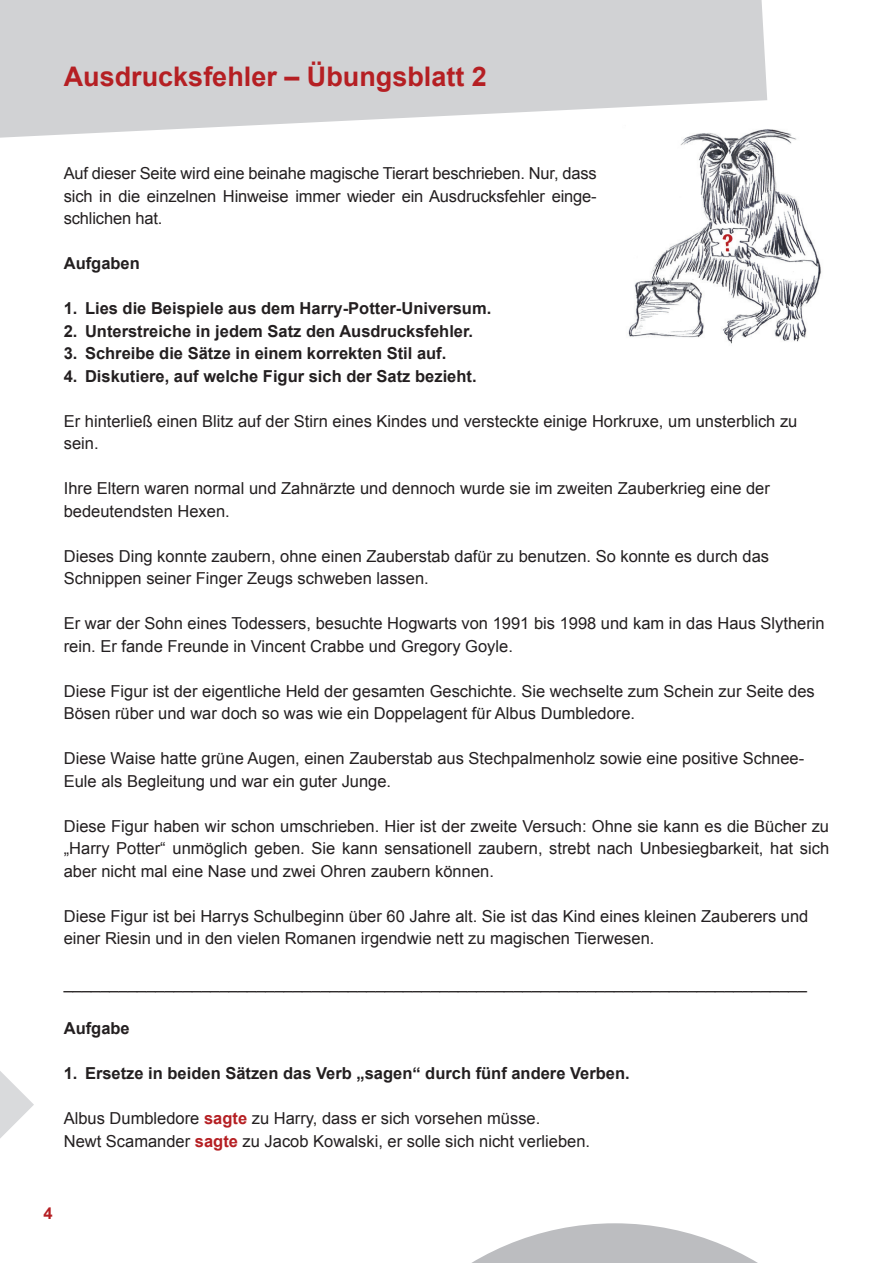
<style>
.page{position:relative;width:893px;height:1263px;background:#fff}
.page>*{position:absolute;margin:0;border:0;box-sizing:border-box;transform-origin:0 0}
.t1{font:700 27px "Arial";color:#b51f23}
.t2{font:16.5px/22.5px "Arial";color:#231f20}
.t3{font:700 16.5px "Arial";color:#231f20}
.t4{font:700 16.5px "Arial";color:#b51f23}
.s1{font-weight:700;color:#b51f23}
</style>
<div class="page">
<svg style="left:0;top:0;width:767px;height:138px;background:#d6d7d9"></svg>
<svg style="left:0;top:1071px;width:34px;height:67px"></svg>
<svg style="left:472px;top:1223px;width:286px;height:40px"></svg>
<img style="left:622px;top:121px;width:200px;height:223px">
<h1 class="t1" style="left:64px;top:58px;width:425px">Ausdrucksfehler – Übungsblatt 2</h1>
<p class="t2" style="left:64px;top:162px;width:534px;text-align:justify">Auf dieser Seite wird eine beinahe magische Tierart beschrieben. Nur, dass sich in die einzelnen Hinweise immer wieder ein Ausdrucksfehler einge&shy;schlichen hat.</p>
<p class="t3" style="left:64px;top:253px;width:78px">Aufgaben</p>
<p class="t3" style="left:64px;top:298px;width:429px">1. Lies die Beispiele aus dem Harry-Potter-Universum.</p>
<p class="t3" style="left:64px;top:320px;width:411px">2. Unterstreiche in jedem Satz den Ausdrucksfehler.</p>
<p class="t3" style="left:64px;top:343px;width:384px">3. Schreibe die Sätze in einem korrekten Stil auf.</p>
<p class="t3" style="left:64px;top:365px;width:414px">4. Diskutiere, auf welche Figur sich der Satz bezieht.</p>
<p class="t2" style="left:64px;top:410px;width:735px">Er hinterließ einen Blitz auf der Stirn eines Kindes und versteckte einige Horkruxe, um unsterblich zu sein.</p>
<p class="t2" style="left:64px;top:477px;width:708px">Ihre Eltern waren normal und Zahnärzte und dennoch wurde sie im zweiten Zauberkrieg eine der bedeutendsten Hexen.</p>
<p class="t2" style="left:64px;top:545px;width:707px">Dieses Ding konnte zaubern, ohne einen Zauberstab dafür zu benutzen. So konnte es durch das<br>Schnippen seiner Finger Zeugs schweben lassen.</p>
<p class="t2" style="left:64px;top:612px;width:762px">Er war der Sohn eines Todessers, besuchte Hogwarts von 1991 bis 1998 und kam in das Haus Slytherin rein. Er fande Freunde in Vincent Crabbe und Gregory Goyle.</p>
<p class="t2" style="left:64px;top:680px;width:753px">Diese Figur ist der eigentliche Held der gesamten Geschichte. Sie wechselte zum Schein zur Seite des<br>Bösen rüber und war doch so was wie ein Doppelagent für Albus Dumbledore.</p>
<p class="t2" style="left:64px;top:747px;width:742px">Diese Waise hatte grüne Augen, einen Zauberstab aus Stechpalmenholz sowie eine positive Schnee-<br>Eule als Begleitung und war ein guter Junge.</p>
<p class="t2" style="left:64px;top:815px;width:767px;text-align:justify">Diese Figur haben wir schon umschrieben. Hier ist der zweite Versuch: Ohne sie kann es die Bücher zu „Harry Potter“ unmöglich geben. Sie kann sensationell zaubern, strebt nach Unbesiegbarkeit, hat sich aber nicht mal eine Nase und zwei Ohren zaubern können.</p>
<p class="t2" style="left:64px;top:905px;width:746px">Diese Figur ist bei Harrys Schulbeginn über 60 Jahre alt. Sie ist das Kind eines kleinen Zauberers und einer Riesin und in den vielen Romanen irgendwie nett zu magischen Tierwesen.</p>
<p class="t2" style="left:64px;top:972px;width:745px">_________________________________________________________________________________</p>
<p class="t3" style="left:64px;top:1018px;width:68px">Aufgabe</p>
<p class="t3" style="left:64px;top:1063px;width:567px">1. Ersetze in beiden Sätzen das Verb „sagen“ durch fünf andere Verben.</p>
<p class="t2" style="left:64px;top:1107px;width:528px">Albus Dumbledore <span class="s1">sagte</span> zu Harry, dass er sich vorsehen müsse.<br>Newt Scamander <span class="s1">sagte</span> zu Jacob Kowalski, er solle sich nicht verlieben.</p>
<p class="t4" style="left:43px;top:1202px;width:11px">4</p>
</div>
